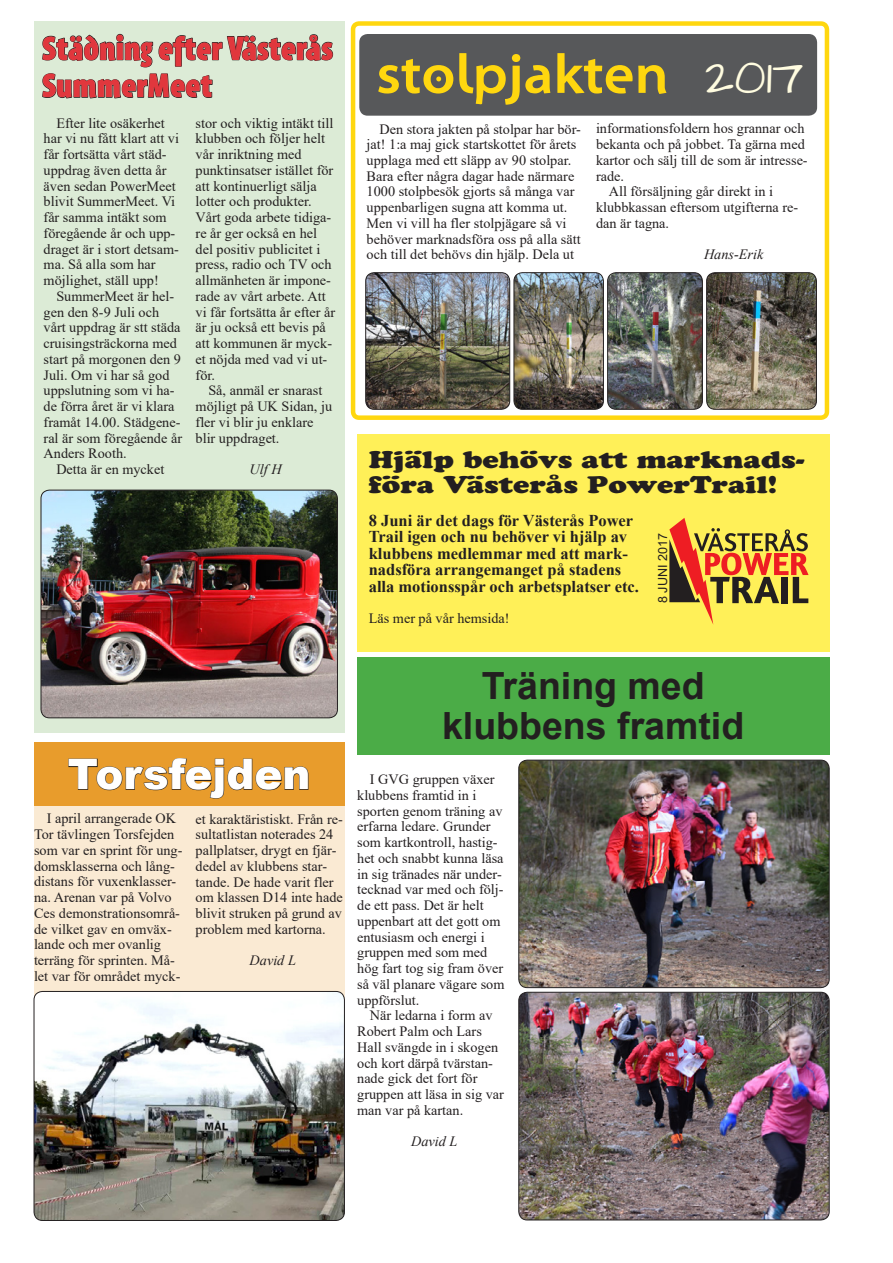
<style>
.page{position:relative;width:893px;height:1263px;background:#fff}
.page>*{position:absolute;margin:0;border:0;box-sizing:border-box;transform-origin:0 0}
.t1{font:700 55.5px "Santana";color:#ffd70f}
.t2{font:900 42px "Arial";color:#fff}
.t3{font:700 37.5px/40.5px "Arial";color:#231f20;text-align:center}
.t4{font:900 condensed 34.5px/37.5px "Santana";color:#e1373d}
.t5{font:24px/25.5px "Cooper Black Std";color:#231f20;scale:1.22 1}
.t6{font:700 16.5px/16.5px "Times New Roman";color:#231f20}
.t7{font:14.25px/15.8px "Times New Roman";color:#231f20}
.t8{font:italic 14.25px "Times New Roman";color:#231f20}
.t9{font:12.6px "Arial";color:#231f20}
.s1{font-family:"Architects Daughter";font-weight:400;font-size:40.5px;color:#fffce0}
</style>
<div class="page">
<div style="left:357px;top:434px;width:472px;height:218px;background:#fff058"></div>
<div style="left:357px;top:657px;width:472px;height:98px;background:#4bac47"></div>
<div style="left:34px;top:799px;width:310px;height:202px;background:#faead3"></div>
<div style="left:34px;top:742px;width:310px;height:64px;background:#e89c2c"></div>
<div style="left:34px;top:21px;width:310px;height:712px;background:#dcebd6"></div>
<svg style="left:42px;top:33px;width:291px;height:66px"></svg>
<img style="left:41px;top:490px;width:296px;height:228px">
<div style="left:41px;top:490px;width:297px;height:228px;border:1px solid #231f20;border-radius:9px"></div>
<svg style="left:350px;top:21px;width:480px;height:399px"></svg>
<div style="left:359px;top:34px;width:458px;height:82px;background:#57585a;border-radius:8px"></div>
<svg style="left:68px;top:758px;width:241px;height:41px"></svg>
<img style="left:34px;top:991px;width:310px;height:229px">
<div style="left:34px;top:991px;width:311px;height:230px;border:1px solid #231f20;border-radius:9px"></div>
<img style="left:519px;top:760px;width:310px;height:228px">
<div style="left:519px;top:760px;width:310px;height:228px;border:1px solid #231f20;border-radius:9px"></div>
<img style="left:519px;top:992px;width:310px;height:228px">
<div style="left:519px;top:992px;width:310px;height:228px;border:1px solid #231f20;border-radius:9px"></div>
<svg style="left:669px;top:518px;width:139px;height:107px"></svg>
<img style="left:608px;top:273px;width:94px;height:136px">
<div style="left:607px;top:272px;width:96px;height:137px;border:1px solid #231f20;border-radius:9px"></div>
<img style="left:514px;top:273px;width:89px;height:136px">
<div style="left:514px;top:272px;width:90px;height:137px;border:1px solid #231f20;border-radius:9px"></div>
<img style="left:366px;top:273px;width:144px;height:136px">
<div style="left:365px;top:272px;width:145px;height:137px;border:1px solid #231f20;border-radius:9px"></div>
<img style="left:707px;top:273px;width:109px;height:136px">
<div style="left:706px;top:272px;width:111px;height:137px;border:1px solid #231f20;border-radius:9px"></div>
<h3 class="t4" style="left:42px;top:31px;width:292px">Städning efter Västerås<br>SummerMeet</h3>
<p class="t7" style="left:44px;top:115px;width:137px;text-indent:13px">Efter lite osäkerhet har vi nu fått klart att vi får fortsätta vårt städ&shy;uppdrag även detta år även sedan PowerMeet blivit SummerMeet. Vi får samma intäkt som föregående år och upp&shy;draget är i stort detsam&shy;ma. Så alla som har möjlighet, ställ upp!</p>
<p class="t7" style="left:44px;top:288px;width:140px;text-indent:13px">SummerMeet är hel&shy;gen den 8-9 Juli och vårt uppdrag är stt städa cruisingsträckorna med start på morgonen den 9<br>Juli. Om vi har så god uppslutning som vi ha&shy;de förra året är vi klara framåt 14.00. Städgene&shy;ral är som föregående år<br>Anders Rooth.</p>
<p class="t7" style="left:56px;top:461px;width:110px">Detta är en mycket</p>
<p class="t7" style="left:196px;top:114px;width:141px">stor och viktig intäkt till klubben och följer helt vår inriktning med punktinsatser istället för att kontinuerligt sälja lotter och produkter.<br>Vårt goda arbete tidiga&shy;re år ger också en hel del positiv publicitet i press, radio och TV och allmänheten är impone&shy;rade av vårt arbete. Att vi får fortsätta år efter år är ju också ett bevis på att kommunen är myck&shy;et nöjda med vad vi ut&shy;för.</p>
<p class="t7" style="left:196px;top:382px;width:138px;text-indent:13px">Så, anmäl er snarast möjligt på UK Sidan, ju fler vi blir ju enklare blir uppdraget.</p>
<p class="t8" style="left:250px;top:459px;width:34px">Ulf H</p>
<h1 class="t1" style="left:376px;top:41px;width:429px">stolpjakten <span class="s1">2017</span></h1>
<p class="t7" style="left:367px;top:120px;width:216px;text-indent:13px">Den stora jakten på stolpar har bör&shy;jat! 1:a maj gick startskottet för årets upplaga med ett släpp av 90 stolpar.<br>Bara efter några dagar hade närmare 1000 stolpbesök gjorts så många var uppenbarligen sugna att komma ut.<br>Men vi vill ha fler stolpjägare så vi behöver marknadsföra oss på alla sätt och till det behövs din hjälp. Dela ut</p>
<p class="t7" style="left:596px;top:120px;width:210px">informationsfoldern hos grannar och</p>
<p class="t7" style="left:596px;top:136px;width:210px">bekanta och på jobbet. Ta gärna med</p>
<p class="t7" style="left:596px;top:152px;width:213px">kartor och sälj till de som är intresse-</p>
<p class="t7" style="left:596px;top:168px;width:30px">rade.</p>
<p class="t7" style="left:609px;top:183px;width:166px">All försäljning går direkt in i</p>
<p class="t7" style="left:596px;top:199px;width:204px">klubbkassan eftersom utgifterna re-</p>
<p class="t7" style="left:596px;top:215px;width:75px">dan är tagna.</p>
<p class="t8" style="left:704px;top:245px;width:61px">Hans-Erik</p>
<h3 class="t5" style="left:369px;top:446px;width:359px">Hjälp behövs att marknads&shy;föra Västerås PowerTrail!</h3>
<p class="t6" style="left:369px;top:512px;width:272px">8 Juni är det dags för Västerås Power Trail igen och nu behöver vi hjälp av klubbens medlemmar med att mark&shy;nadsföra arrangemanget på stadens alla motionsspår och arbetsplatser etc.</p>
<p class="t7" style="left:369px;top:610px;width:142px">Läs mer på vår hemsida!</p>
<p class="t9" style="left:654px;top:603px;width:71px;rotate:-90deg">8 JUNI 2017</p>
<h2 class="t2" style="left:68px;top:744px;width:244px">Torsfejden</h2>
<p class="t7" style="left:196px;top:810px;width:149px">et karaktäristiskt. Från re&shy;sultatlistan noterades 24 pallplatser, drygt en fjär&shy;dedel av klubbens star&shy;tande. De hade varit fler om klassen D14 inte hade blivit struken på grund av problem med kartorna.</p>
<p class="t8" style="left:250px;top:951px;width:48px">David L</p>
<p class="t7" style="left:34px;top:810px;width:150px;text-indent:13px">I april arrangerade OK<br>Tor tävlingen Torsfejden som var en sprint för ung&shy;domsklasserna och lång&shy;distans för vuxenklasser&shy;na. Arenan var på Volvo<br>Ces demonstrationsområ&shy;de vilket gav en omväx&shy;lande och mer ovanlig terräng för sprinten. Må&shy;let var för området myck-</p>
<h3 class="t3" style="left:442px;top:666px;width:304px">Träning med klubbens framtid</h3>
<p class="t7" style="left:357px;top:771px;width:149px;text-indent:13px">I GVG gruppen växer klubbens framtid in i sporten genom träning av erfarna ledare. Grunder som kartkontroll, hastig&shy;het och snabbt kunna läsa in sig tränades när under&shy;tecknad var med och följ&shy;de ett pass. Det är helt uppenbart att det gott om entusiasm och energi i gruppen med som med hög fart tog sig fram över så väl planare vägare som uppförslut.</p>
<p class="t7" style="left:357px;top:1007px;width:148px;text-indent:13px">När ledarna i form av<br>Robert Palm och Lars<br>Hall svängde in i skogen och kort därpå tvärstan&shy;nade gick det fort för gruppen att läsa in sig var man var på kartan.</p>
<p class="t8" style="left:411px;top:1132px;width:48px">David L</p>
</div>
